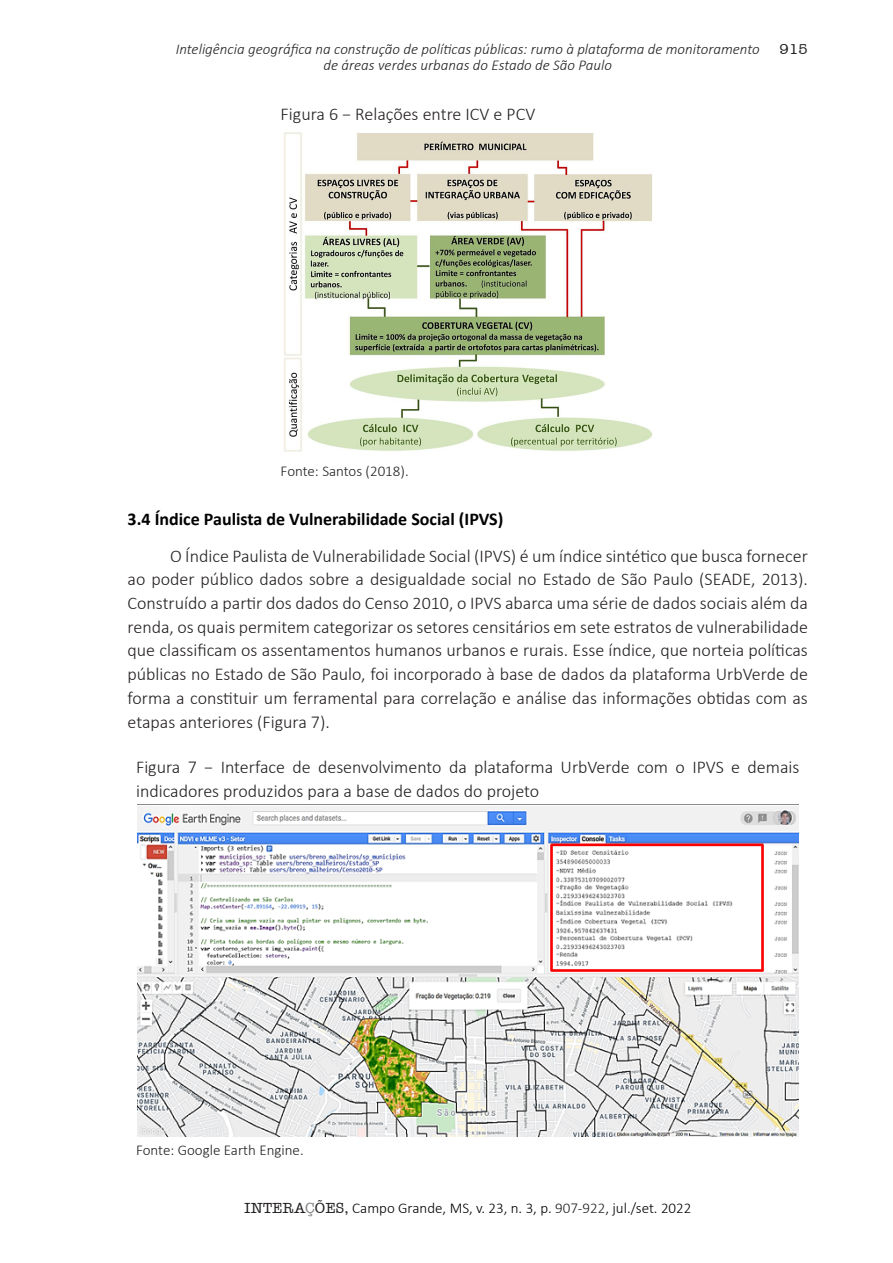
<style>
.page{position:relative;width:893px;height:1263px;background:#fff}
.page>*{position:absolute;margin:0;border:0;box-sizing:border-box;transform-origin:0 0}
.Corpo_do_texto{font:300 18px/23.7px "Calibri";color:#231f20;text-align:justify}
.Tabela_figura{font:300 18px/24px "Calibri";color:#231f20}
.Subtítulo_2{font:700 18px "Calibri";color:#000}
.t1{font:italic 300 15px "Calibri";color:#231f20}
.t2{font:300 15px "Calibri";color:#000}
.Legenda{font:300 15px "Calibri";color:#231f20}
.t3{font:500 15px "Amer Typewriter IT Cby BT";color:#231f20}
.s1{font-family:"Amer Typewriter IT Cby BT";font-weight:500;color:#231f20}
.s2{font-family:"Amer Typewriter IT Cby BT";font-weight:500;color:#808285}
.s3{color:#231f20}
</style>
<div class="page">
<img style="left:284px;top:132px;width:369px;height:320px">
<img style="left:137px;top:804px;width:661px;height:333px">
<p class="t1" style="left:176px;top:40px;width:585px">Inteligência geográfica na construção de políticas públicas: rumo à plataforma de monitoramento</p>
<p class="t3" style="left:780px;top:40px;width:30px">915</p>
<p class="t1" style="left:324px;top:56px;width:290px">de áreas verdes urbanas do Estado de São Paulo</p>
<p class="Tabela_figura" style="left:281px;top:102px;width:256px">Figura 6 − Relações entre ICV e PCV</p>
<p class="Legenda" style="left:281px;top:461px;width:130px">Fonte: Santos (2018).</p>
<p class="Subtítulo_2" style="left:128px;top:506px;width:377px">3.4 Índice Paulista de Vulnerabilidade Social (IPVS)</p>
<p class="Corpo_do_texto" style="left:128px;top:544px;width:682px;text-indent:43px">O Índice Paulista de Vulnerabilidade Social (IPVS) é um índice sintético que busca fornecer ao poder público dados sobre a desigualdade social no Estado de São Paulo (SEADE, 2013).<br>Construído a partir dos dados do Censo 2010, o IPVS abarca uma série de dados sociais além da renda, os quais permitem categorizar os setores censitários em sete estratos de vulnerabilidade que classificam os assentamentos humanos urbanos e rurais. Esse índice, que norteia políticas públicas no Estado de São Paulo, foi incorporado à base de dados da plataforma UrbVerde de forma a constituir um ferramental para correlação e análise das informações obtidas com as etapas anteriores (Figura 7).</p>
<p class="Tabela_figura" style="left:136px;top:755px;width:665px">Figura 7 − Interface de desenvolvimento da plataforma UrbVerde com o IPVS e demais indicadores produzidos para a base de dados do projeto</p>
<p class="Legenda" style="left:136px;top:1140px;width:169px">Fonte: Google Earth Engine.</p>
<p class="t2" style="left:244px;top:1198px;width:449px"><span class="s1">INTERA</span><span class="s2">Ç</span><span class="s1">ÕES,</span> Campo Grande, MS, v. 23, n. 3, p. <span class="s3">907-922</span>, jul./set. 2022</p>
</div>
